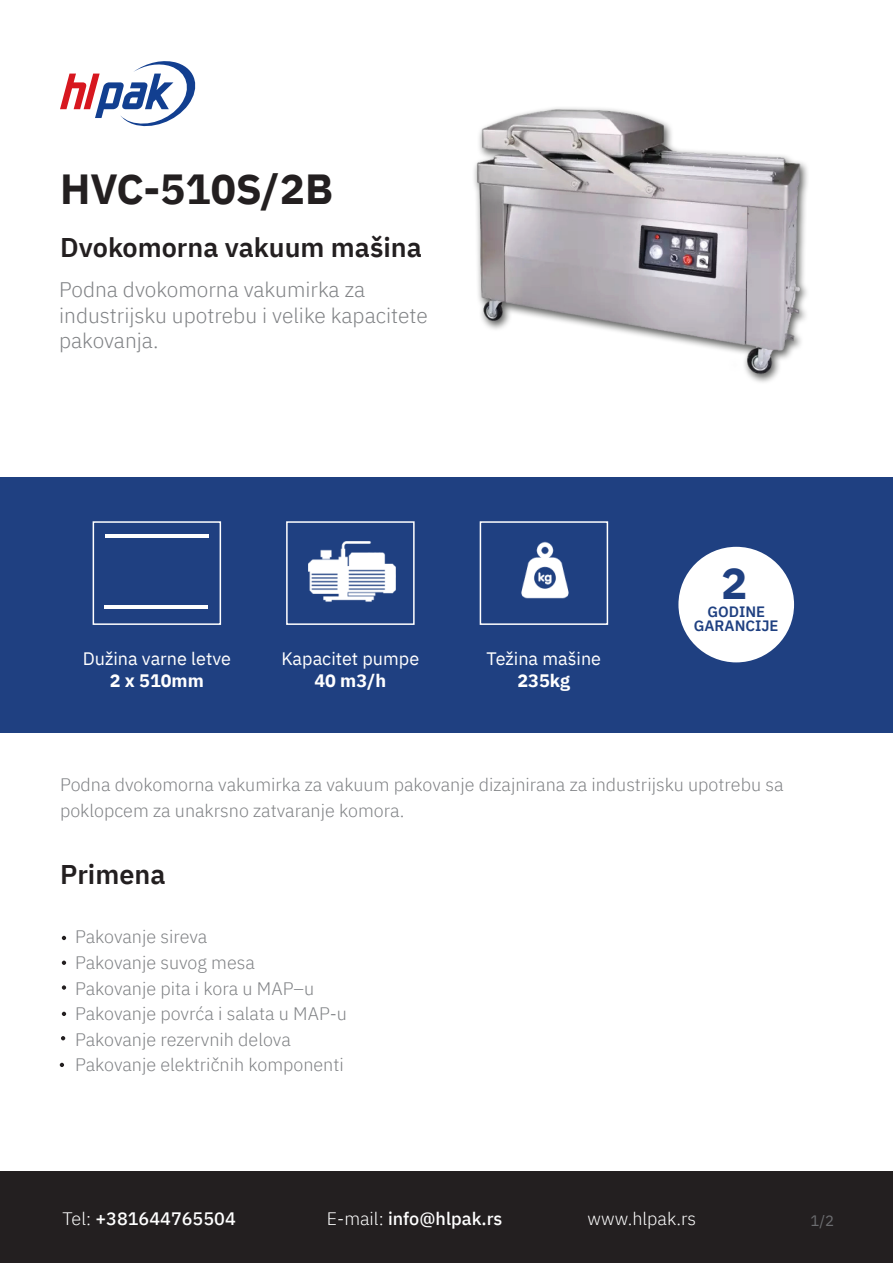
<style>
.page{position:relative;width:893px;height:1263px;background:#fff}
.page>*{position:absolute;margin:0;border:0;box-sizing:border-box;transform-origin:0 0}
.t1{font:700 43.8px "IBM Plex Sans";color:#1f4081}
.t2{font:700 42px "IBM Plex Sans";color:#231f20}
.t3{font:600 27px "IBM Plex Sans";color:#231f20}
.t4{font:300 21px/25.5px "IBM Plex Sans";color:#808285}
.t5{font:300 18px/25.5px "IBM Plex Sans";color:#808285}
.t6{font:18px "IBM Plex Sans";color:#fff}
.t7{font:500 18px "IBM Plex Sans";color:#fff}
.t8{font:700 18px "IBM Plex Sans";color:#fff}
.t9{font:300 18px "IBM Plex Sans";color:#fff}
.t10{font:600 15px/13.8px "IBM Plex Sans";color:#1f4081;text-align:center}
.t11{font:15px "IBM Plex Sans";color:#6c6d70}
.s1{font-weight:300}
</style>
<div class="page">
<svg style="left:60px;top:61px;width:136px;height:66px"></svg>
<div style="left:0;top:477px;width:893px;height:255px;background:#1f4081"></div>
<div style="left:0;top:1171px;width:893px;height:92px;background:#231f20"></div>
<svg style="left:62px;top:936px;width:4px;height:4px"></svg>
<svg style="left:62px;top:960px;width:4px;height:5px"></svg>
<svg style="left:62px;top:985px;width:4px;height:5px"></svg>
<svg style="left:62px;top:1012px;width:4px;height:4px"></svg>
<svg style="left:61px;top:1036px;width:4px;height:4px"></svg>
<svg style="left:60px;top:1063px;width:4px;height:4px"></svg>
<div style="left:678px;top:547px;width:116px;height:115px;background:#fff;border-radius:50%"></div>
<div style="left:93px;top:521px;width:128px;height:104px;background:#1f4081;border:2px solid #fff"></div>
<div style="left:286px;top:521px;width:129px;height:104px;background:#1f4081;border:2px solid #fff"></div>
<div style="left:480px;top:521px;width:128px;height:104px;background:#1f4081;border:2px solid #fff"></div>
<img style="left:308px;top:542px;width:87px;height:60px">
<img style="left:521px;top:541px;width:48px;height:58px">
<hr style="left:105px;top:534px;width:103px;height:4px;background:#fff">
<hr style="left:105px;top:605px;width:103px;height:4px;background:#fff">
<img style="left:474px;top:107px;width:334px;height:276px">
<h2 class="t2" style="left:60px;top:155px;width:275px">HVC-510S/2B</h2>
<h3 class="t3" style="left:60px;top:226px;width:363px">Dvokomorna vakuum mašina</h3>
<p class="t4" style="left:59px;top:275px;width:370px">Podna dvokomorna vakumirka za industrijsku upotrebu i velike kapacitete pakovanja.</p>
<p class="t6" style="left:83px;top:644px;width:150px">Dužina varne letve</p>
<p class="t8" style="left:110px;top:666px;width:95px">2 x 510mm</p>
<p class="t6" style="left:281px;top:644px;width:139px">Kapacitet pumpe</p>
<p class="t8" style="left:314px;top:666px;width:73px">40 m3/h</p>
<p class="t6" style="left:487px;top:644px;width:116px">Težina mašine</p>
<p class="t8" style="left:517px;top:666px;width:54px">235kg</p>
<h1 class="t1" style="left:721px;top:549px;width:28px">2</h1>
<p class="t10" style="left:694px;top:604px;width:86px">GODINE<br>GARANCIJE</p>
<p class="t5" style="left:60px;top:770px;width:725px">Podna dvokomorna vakumirka za vakuum pakovanje dizajnirana za industrijsku upotrebu sa poklopcem za unakrsno zatvaranje komora.</p>
<h3 class="t3" style="left:60px;top:853px;width:107px">Primena</h3>
<p class="t5" style="left:75px;top:923px;width:274px">Pakovanje sireva<br>Pakovanje suvog mesa<br>Pakovanje pita i kora u MAP–u<br>Pakovanje povrća i salata u MAP-u<br>Pakovanje rezervnih delova<br>Pakovanje električnih komponenti</p>
<p class="t7" style="left:63px;top:1204px;width:175px"><span class="s1">Tel:</span> +381644765504</p>
<p class="t7" style="left:327px;top:1204px;width:177px"><span class="s1">E-mail:</span> info@hlpak.rs</p>
<p class="t9" style="left:588px;top:1205px;width:110px">www.hlpak.rs</p>
<p class="t11" style="left:810px;top:1209px;width:25px">1/2</p>
</div>
